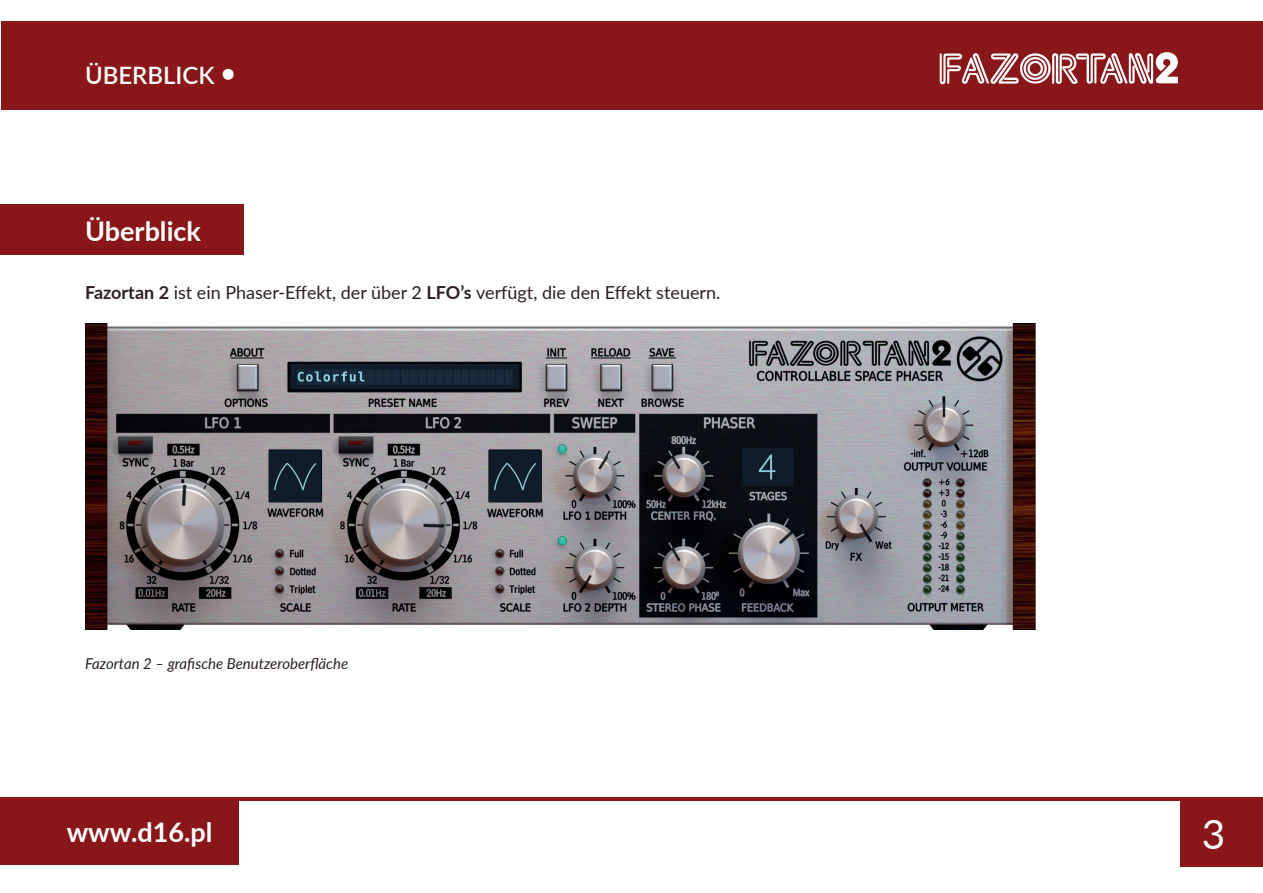
<style>
.page{position:relative;width:1263px;height:893px;background:#fff}
.page>*{position:absolute;margin:0;border:0;box-sizing:border-box;transform-origin:0 0}
.t1{font:40.5px "Lato";color:#fff}
.t2{font:700 27px "Lato";color:#fff}
.t3{font:600 24px "Lato";color:#fff}
.t4{font:18px "Lato";color:#2c2021}
.t5{font:italic 15px "Lato";color:#2c2021}
.s1{font-size:27px}
.s2{font-weight:700}
</style>
<div class="page">
<div style="left:1px;top:21px;width:1262px;height:88px;background:#891618"></div>
<div style="left:1180px;top:798px;width:83px;height:69px;background:#891618"></div>
<hr style="left:0;top:797px;width:1263px;height:3px;background:#891618">
<div style="left:0;top:798px;width:238px;height:67px;background:#891618"></div>
<svg style="left:940px;top:52px;width:238px;height:32px"></svg>
<div style="left:0;top:205px;width:244px;height:50px;background:#891618"></div>
<img style="left:85px;top:323px;width:950px;height:307px">
<h3 class="t3" style="left:85px;top:58px;width:153px">ÜBerBliCK <span class="s1">•</span></h3>
<h2 class="t2" style="left:85px;top:212px;width:117px">Überblick</h2>
<p class="t4" style="left:85px;top:280px;width:637px"><span class="s2">Fazortan 2</span> ist ein Phaser-Effekt, der über 2 <span class="s2">LFO’s</span> verfügt, die den Effekt steuern.</p>
<p class="t5" style="left:85px;top:653px;width:265px">Fazortan 2 – grafische Benutzeroberfläche</p>
<h2 class="t2" style="left:67px;top:812px;width:147px">www.d16.pl</h2>
<h1 class="t1" style="left:1202px;top:805px;width:25px">3</h1>
</div>
